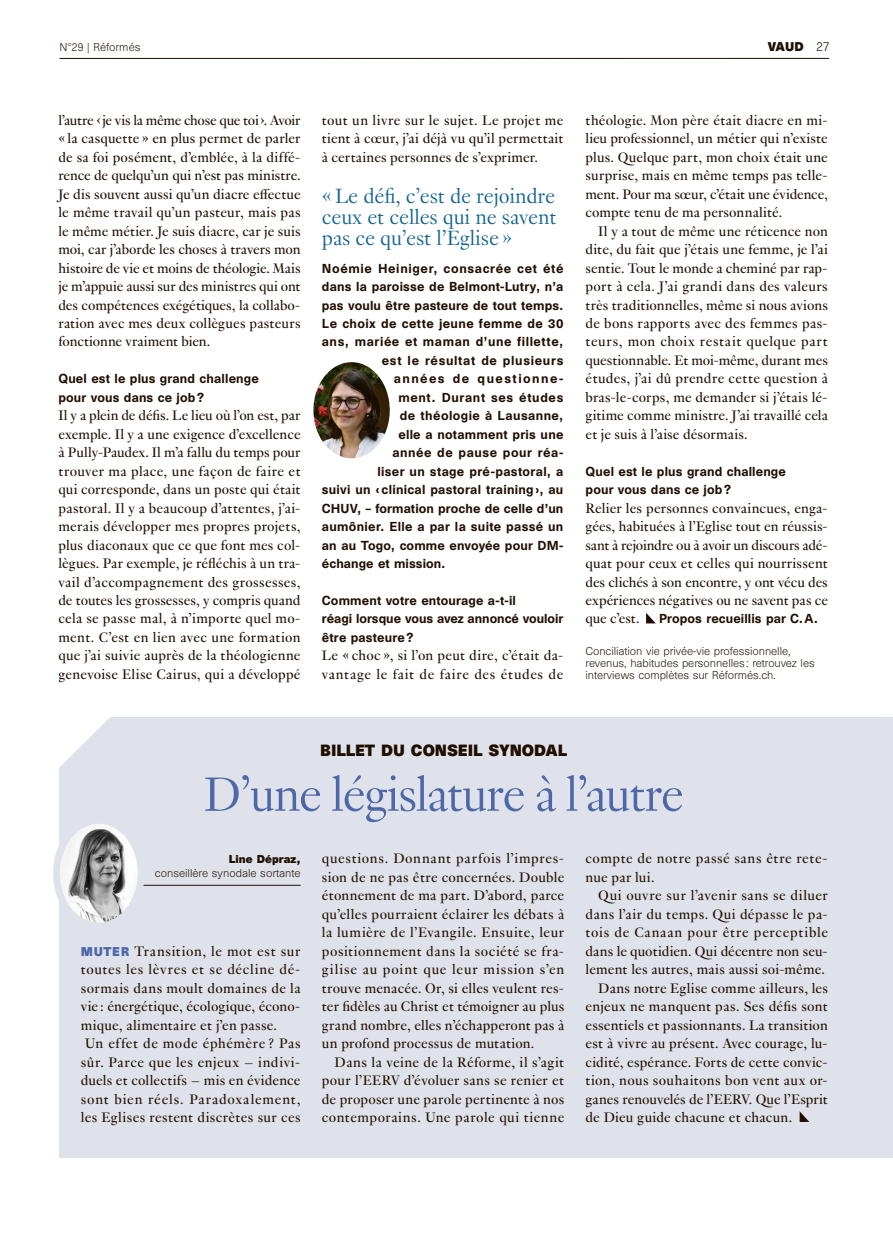
<style>
.page{position:relative;width:893px;height:1234px;background:#fff}
.page>*{position:absolute;margin:0;border:0;box-sizing:border-box;transform-origin:0 0}
.REF_Titres_indd{font:300 52.5px "Genath";letter-spacing:-.03em;color:#4d68a7}
.REF_Titres_indd-2{font:300 22.5px/21px "Genath";letter-spacing:-.005em;color:#146393;text-align:justify}
.REF_Texte_indd{font:15px/18.5px "Genath";letter-spacing:.015em;color:#200e00;text-align:justify}
.REF_Texte_indd-2{font:15px/18.5px "Genath";letter-spacing:.035em;color:#200e00}
.REF_Texte_indd-3{font:15px "Genath";letter-spacing:.05em;color:#200e00}
.REF_Texte_indd-4{font:700 15px "Unica SB";letter-spacing:-.005em;color:#200e00}
.REF_Texte_indd-5{font:500 12px "Unica SB";letter-spacing:.02em;color:#200e00}
.REF_Texte_indd-6{font:500 12px "Unica SB";letter-spacing:.055em;color:#200e00}
.REF_Texte_indd-7{font:500 12px "Unica SB";letter-spacing:.045em;color:#200e00}
.REF_Texte_indd-8{font:500 12px "Unica SB";color:#200e00}
.REF_Texte_indd-9{font:500 12px "Unica SB";letter-spacing:.115em;color:#200e00}
.t1{font:700 11.7px "Unica SB";color:#200e00}
.REF_legendes_copyrig{font:300 10.5px/12px "Unica SB";letter-spacing:-.005em;color:#200e00}
.REF_legendes_copyrig-2{font:700 10.5px "Unica SB";color:#200e00}
.s1{font-weight:300;font-size:12px}
.s2{font-family:"Unica SB";font-weight:700;font-size:11.7px;color:#4d68a7}
</style>
<div class="page">
<div style="left:59px;top:717px;width:834px;height:440px;background:#dfe2eb"></div>
<svg style="left:59px;top:717px;width:51px;height:51px"></svg>
<svg style="left:800px;top:1112px;width:9px;height:9px"></svg>
<hr style="left:73px;top:884px;width:228px;height:1px;background:#200e00">
<img style="left:56px;top:824px;width:81px;height:97px">
<div style="left:53px;top:816px;width:92px;height:113px;border:7px solid #dfe2eb;border-radius:50%"></div>
<svg style="left:646px;top:613px;width:10px;height:10px"></svg>
<img style="left:314px;top:363px;width:75px;height:94px">
<div style="left:309px;top:358px;width:85px;height:104px;border:4px solid #fff;border-radius:50%"></div>
<hr style="left:60px;top:58px;width:769px;height:1px;background:#200e00">
<p class="REF_legendes_copyrig" style="left:60px;top:41px;width:82px">N°29 | Réformés</p>
<p class="t1" style="left:768px;top:39px;width:63px">VAUD <span class="s1">27</span></p>
<p class="REF_Texte_indd" style="left:58px;top:110px;width:244px">l’autre ‹ je vis la même chose que toi ›. Avoir « la casquette » en plus permet de parler de sa foi posément, d’emblée, à la diffé&shy;rence de quelqu’un qui n’est pas ministre.<br>Je dis souvent aussi qu’un diacre effectue le même travail qu’un pasteur, mais pas le même métier. Je suis diacre, car je suis moi, car j’aborde les choses à travers mon histoire de vie et moins de théologie. Mais je m’appuie aussi sur des ministres qui ont des compétences exégétiques, la collabo&shy;ration avec mes deux collègues pasteurs fonctionne vraiment bien.</p>
<p class="REF_Texte_indd-5" style="left:58px;top:371px;width:202px">Quel est le plus grand challenge</p>
<p class="REF_Texte_indd-5" style="left:58px;top:390px;width:147px">pour vous dans ce job?</p>
<p class="REF_Texte_indd" style="left:58px;top:405px;width:244px">Il y a plein de défis. Le lieu où l’on est, par exemple. Il y a une exigence d’excellence à Pully-Paudex. Il m’a fallu du temps pour trouver ma place, une façon de faire et qui corresponde, dans un poste qui était pastoral. Il y a beaucoup d’attentes, j’ai&shy;merais développer mes propres projets, plus diaconaux que ce que font mes col&shy;lègues. Par exemple, je réfléchis à un tra&shy;vail d’accompagnement des grossesses, de toutes les grossesses, y compris quand cela se passe mal, à n’importe quel mo&shy;ment. C’est en lien avec une formation que j’ai suivie auprès de la théologienne genevoise Elise Cairus, qui a développé</p>
<p class="REF_Texte_indd" style="left:322px;top:110px;width:243px">tout un livre sur le sujet. Le projet me tient à cœur, j’ai déjà vu qu’il permettait à certaines personnes de s’exprimer.</p>
<p class="REF_Titres_indd-2" style="left:322px;top:183px;width:236px">« Le défi, c’est de rejoindre ceux et celles qui ne savent pas ce qu’est l’Eglise »</p>
<p class="REF_Texte_indd-6" style="left:322px;top:260px;width:243px">Noémie Heiniger, consacrée cet été</p>
<p class="REF_Texte_indd-5" style="left:322px;top:279px;width:243px">dans la paroisse de Belmont-Lutry, n’a</p>
<p class="REF_Texte_indd-5" style="left:322px;top:297px;width:243px">pas voulu être pasteure de tout temps.</p>
<p class="REF_Texte_indd-5" style="left:322px;top:316px;width:243px">Le choix de cette jeune femme de 30</p>
<p class="REF_Texte_indd-7" style="left:322px;top:334px;width:243px">ans, mariée et maman d’une fillette,</p>
<p class="REF_Texte_indd-6" style="left:382px;top:353px;width:183px">est le résultat de plusieurs</p>
<p class="REF_Texte_indd-9" style="left:394px;top:371px;width:171px">années de questionne-</p>
<p class="REF_Texte_indd-6" style="left:398px;top:390px;width:166px">ment. Durant ses études</p>
<p class="REF_Texte_indd-5" style="left:400px;top:408px;width:165px">de théologie à Lausanne,</p>
<p class="REF_Texte_indd-5" style="left:398px;top:426px;width:166px">elle a notamment pris une</p>
<p class="REF_Texte_indd-7" style="left:392px;top:445px;width:172px">année de pause pour réa-</p>
<p class="REF_Texte_indd-5" style="left:377px;top:463px;width:188px">liser un stage pré-pastoral, a</p>
<p class="REF_Texte_indd-5" style="left:322px;top:482px;width:243px">suivi un ‹clinical pastoral training›, au</p>
<p class="REF_Texte_indd-5" style="left:322px;top:500px;width:243px">CHUV, – formation proche de celle d’un</p>
<p class="REF_Texte_indd-5" style="left:322px;top:519px;width:243px">aumônier. Elle a par la suite passé un</p>
<p class="REF_Texte_indd-5" style="left:322px;top:537px;width:243px">an au Togo, comme envoyée pour DM-</p>
<p class="REF_Texte_indd-5" style="left:322px;top:556px;width:125px">échange et mission.</p>
<p class="REF_Texte_indd-5" style="left:322px;top:593px;width:196px">Comment votre entourage a-t-il</p>
<p class="REF_Texte_indd-8" style="left:322px;top:611px;width:243px">réagi lorsque vous avez annoncé vouloir</p>
<p class="REF_Texte_indd-5" style="left:322px;top:629px;width:93px">être pasteure?</p>
<p class="REF_Texte_indd-2" style="left:322px;top:645px;width:243px">Le « choc », si l’on peut dire, c’était da&shy;vantage le fait de faire des études de</p>
<p class="REF_Texte_indd" style="left:585px;top:110px;width:244px">théologie. Mon père était diacre en mi&shy;lieu professionnel, un métier qui n’existe plus. Quelque part, mon choix était une surprise, mais en même temps pas telle&shy;ment. Pour ma sœur, c’était une évidence, compte tenu de ma personnalité.</p>
<p class="REF_Texte_indd" style="left:585px;top:220px;width:244px;text-indent:13px">Il y a tout de même une réticence non dite, du fait que j’étais une femme, je l’ai sentie. Tout le monde a cheminé par rap&shy;port à cela. J’ai grandi dans des valeurs très traditionnelles, même si nous avions de bons rapports avec des femmes pas&shy;teurs, mon choix restait quelque part questionnable. Et moi-même, durant mes études, j’ai dû prendre cette question à bras-le-corps, me demander si j’étais lé&shy;gitime comme ministre. J’ai travaillé cela et je suis à l’aise désormais.</p>
<p class="REF_Texte_indd-5" style="left:585px;top:463px;width:202px">Quel est le plus grand challenge</p>
<p class="REF_Texte_indd-5" style="left:585px;top:482px;width:147px">pour vous dans ce job?</p>
<p class="REF_Texte_indd" style="left:585px;top:497px;width:244px">Relier les personnes convaincues, enga&shy;gées, habituées à l’Eglise tout en réussis&shy;sant à rejoindre ou à avoir un discours adé&shy;quat pour ceux et celles qui nourrissent des clichés à son encontre, y ont vécu des expériences négatives ou ne savent pas ce que c’est.</p>
<p class="REF_Texte_indd-5" style="left:659px;top:611px;width:160px">Propos recueillis par C.A.</p>
<p class="REF_legendes_copyrig" style="left:585px;top:645px;width:231px">Conciliation vie privée-vie professionnelle, revenus, habitudes personnelles: retrouvez les interviews complètes sur Réformés.ch.</p>
<p class="REF_Texte_indd-4" style="left:320px;top:740px;width:248px">BILLET DU CONSEIL SYNODAL</p>
<p class="REF_Titres_indd" style="left:203px;top:757px;width:482px">D’une législature à l’autre</p>
<p class="REF_legendes_copyrig-2" style="left:229px;top:852px;width:73px">Line Dépraz,</p>
<p class="REF_legendes_copyrig" style="left:155px;top:867px;width:147px">conseillère synodale sortante</p>
<p class="REF_Texte_indd" style="left:81px;top:940px;width:221px"><span class="s2">MUTER</span> Transition, le mot est sur toutes les lèvres et se décline dé&shy;sormais dans moult domaines de la vie : énergétique, écologique, écono&shy;mique, alimentaire et j’en passe.</p>
<p class="REF_Texte_indd" style="left:81px;top:1032px;width:221px">Un effet de mode éphémère ? Pas sûr. Parce que les enjeux – indivi&shy;duels et collectifs – mis en évidence sont bien réels. Paradoxalement, les Eglises restent discrètes sur ces</p>
<p class="REF_Texte_indd" style="left:322px;top:848px;width:244px">questions. Donnant parfois l’impres&shy;sion de ne pas être concernées. Double étonnement de ma part. D’abord, parce qu’elles pourraient éclairer les débats à la lumière de l’Evangile. Ensuite, leur positionnement dans la société se fra&shy;gilise au point que leur mission s’en trouve menacée. Or, si elles veulent res&shy;ter fidèles au Christ et témoigner au plus grand nombre, elles n’échapperont pas à un profond processus de mutation.</p>
<p class="REF_Texte_indd" style="left:322px;top:1051px;width:244px;text-indent:13px">Dans la veine de la Réforme, il s’agit pour l’EERV d’évoluer sans se renier et de proposer une parole pertinente à nos contemporains. Une parole qui tienne</p>
<p class="REF_Texte_indd-2" style="left:585px;top:848px;width:244px">compte de notre passé sans être rete&shy;nue par lui.</p>
<p class="REF_Texte_indd-2" style="left:598px;top:885px;width:231px">Qui ouvre sur l’avenir sans se diluer</p>
<p class="REF_Texte_indd" style="left:585px;top:903px;width:244px">dans l’air du temps. Qui dépasse le pa-</p>
<p class="REF_Texte_indd-3" style="left:585px;top:921px;width:244px">tois de Canaan pour être perceptible</p>
<p class="REF_Texte_indd" style="left:585px;top:940px;width:244px">dans le quotidien. Qui décentre non seu-</p>
<p class="REF_Texte_indd" style="left:585px;top:958px;width:241px">lement les autres, mais aussi soi-même.</p>
<p class="REF_Texte_indd" style="left:598px;top:977px;width:231px">Dans notre Eglise comme ailleurs, les</p>
<p class="REF_Texte_indd" style="left:585px;top:995px;width:244px">enjeux ne manquent pas. Ses défis sont</p>
<p class="REF_Texte_indd" style="left:585px;top:1014px;width:244px">essentiels et passionnants. La transition</p>
<p class="REF_Texte_indd" style="left:585px;top:1032px;width:244px">est à vivre au présent. Avec courage, lu-</p>
<p class="REF_Texte_indd" style="left:585px;top:1051px;width:244px">cidité, espérance. Forts de cette convic-</p>
<p class="REF_Texte_indd" style="left:585px;top:1069px;width:244px">tion, nous souhaitons bon vent aux or-</p>
<p class="REF_Texte_indd" style="left:585px;top:1088px;width:244px">ganes renouvelés de l’EERV. Que l’Esprit</p>
<p class="REF_Texte_indd" style="left:585px;top:1106px;width:208px">de Dieu guide chacune et chacun.</p>
</div>
